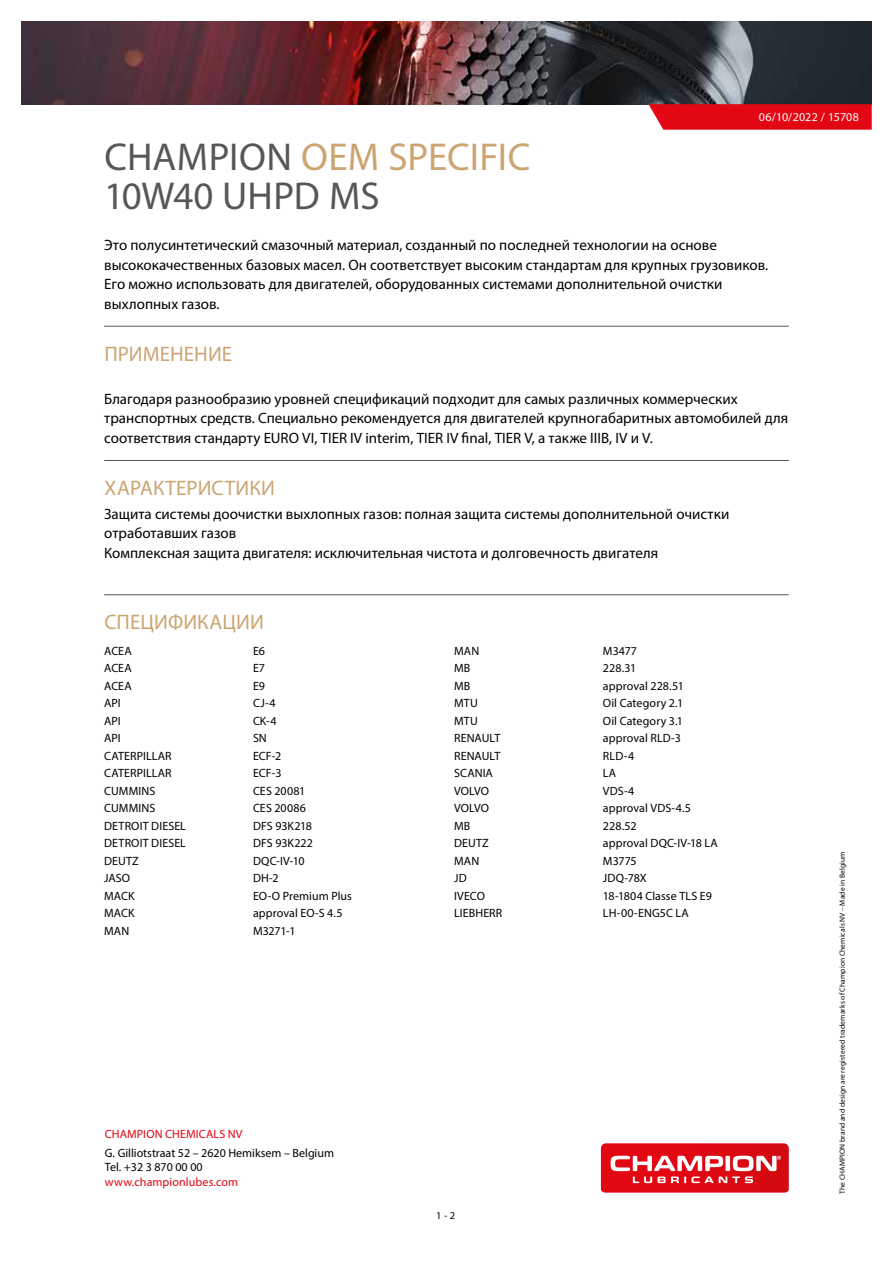
<style>
.page{position:relative;width:893px;height:1263px;background:#fff}
.page>*{position:absolute;margin:0;border:0;box-sizing:border-box;transform-origin:0 0}
.t1{font:39px/39px "Myriad Pro";color:#575756}
.t2{font:21px "Myriad Pro";letter-spacing:.005em;color:#cca472}
.t3{font:15px/19.5px "Myriad Pro";color:#000}
.t4{font:12px/14.4px "Myriad Pro";letter-spacing:.005em;color:#000}
.t5{font:12px "Myriad Pro";letter-spacing:.01em;color:#e30613}
.t6{font:12px "Myriad Pro";letter-spacing:.005em;color:#fff}
.t7{font:10.5px "Myriad Pro";color:#000}
.t8{font:7.5px "Myriad Pro";letter-spacing:.02em;color:#000}
.s1{color:#cca472}
</style>
<div class="page">
<svg style="left:601px;top:1143px;width:188px;height:49px"></svg>
<img style="left:21px;top:21px;width:851px;height:83px">
<svg style="left:648px;top:104px;width:224px;height:26px"></svg>
<hr style="left:104px;top:326px;width:685px;height:1px;background:#575756">
<hr style="left:104px;top:460px;width:685px;height:1px;background:#575756">
<hr style="left:104px;top:594px;width:685px;height:1px;background:#575756">
<p class="t6" style="left:759px;top:110px;width:102px">06/10/2022 / 15708</p>
<h1 class="t1" style="left:104px;top:137px;width:428px">CHAMPION <span class="s1">OEM SPECIFIC<br></span>10W40 UHPD MS</h1>
<p class="t3" style="left:104px;top:235px;width:665px">Это полусинтетический смазочный материал, созданный по последней технологии на основе высококачественных базовых масел. Он соответствует высоким стандартам для крупных грузовиков.<br>Его можно использовать для двигателей, оборудованных системами дополнительной очистки выхлопных газов.</p>
<h2 class="t2" style="left:104px;top:341px;width:129px">ПРИМЕНЕНИЕ</h2>
<p class="t3" style="left:104px;top:389px;width:686px">Благодаря разнообразию уровней спецификаций подходит для самых различных коммерческих транспортных средств. Специально рекомендуется для двигателей крупногабаритных автомобилей для соответствия стандарту EURO VI, TIER IV interim, TIER IV final, TIER V, а также IIIB, IV и V.</p>
<h2 class="t2" style="left:104px;top:475px;width:172px">ХАРАКТЕРИСТИКИ</h2>
<p class="t3" style="left:104px;top:504px;width:627px">Защита системы доочистки выхлопных газов: полная защита системы дополнительной очистки отработавших газов<br>Комплексная защита двигателя: исключительная чистота и долговечность двигателя</p>
<h2 class="t2" style="left:104px;top:609px;width:161px">СПЕЦИФИКАЦИИ</h2>
<p class="t4" style="left:104px;top:643px;width:29px">ACEA</p>
<p class="t4" style="left:253px;top:643px;width:14px">E6</p>
<p class="t4" style="left:104px;top:661px;width:29px">ACEA</p>
<p class="t4" style="left:253px;top:661px;width:14px">E7</p>
<p class="t4" style="left:104px;top:678px;width:29px">ACEA</p>
<p class="t4" style="left:253px;top:678px;width:14px">E9</p>
<p class="t4" style="left:104px;top:696px;width:18px">API</p>
<p class="t4" style="left:253px;top:696px;width:24px">CJ-4</p>
<p class="t4" style="left:104px;top:713px;width:18px">API</p>
<p class="t4" style="left:253px;top:713px;width:25px">CK-4</p>
<p class="t4" style="left:104px;top:731px;width:18px">API</p>
<p class="t4" style="left:253px;top:731px;width:15px">SN</p>
<p class="t4" style="left:104px;top:748px;width:69px">CATERPILLAR</p>
<p class="t4" style="left:253px;top:748px;width:30px">ECF-2</p>
<p class="t4" style="left:104px;top:766px;width:69px">CATERPILLAR</p>
<p class="t4" style="left:253px;top:766px;width:30px">ECF-3</p>
<p class="t4" style="left:104px;top:783px;width:53px">CUMMINS</p>
<p class="t4" style="left:253px;top:783px;width:54px">CES 20081</p>
<p class="t4" style="left:104px;top:801px;width:53px">CUMMINS</p>
<p class="t4" style="left:253px;top:801px;width:54px">CES 20086</p>
<p class="t4" style="left:104px;top:818px;width:83px">DETROIT DIESEL</p>
<p class="t4" style="left:253px;top:818px;width:60px">DFS 93K218</p>
<p class="t4" style="left:104px;top:836px;width:83px">DETROIT DIESEL</p>
<p class="t4" style="left:253px;top:836px;width:61px">DFS 93K222</p>
<p class="t4" style="left:104px;top:853px;width:36px">DEUTZ</p>
<p class="t4" style="left:253px;top:853px;width:53px">DQC-IV-10</p>
<p class="t4" style="left:104px;top:871px;width:28px">JASO</p>
<p class="t4" style="left:253px;top:871px;width:27px">DH-2</p>
<p class="t4" style="left:104px;top:888px;width:32px">MACK</p>
<p class="t4" style="left:253px;top:888px;width:101px">EO-O Premium Plus</p>
<p class="t4" style="left:104px;top:906px;width:32px">MACK</p>
<p class="t4" style="left:253px;top:906px;width:91px">approval EO-S 4.5</p>
<p class="t4" style="left:104px;top:923px;width:27px">MAN</p>
<p class="t4" style="left:253px;top:923px;width:44px">M3271-1</p>
<p class="t5" style="left:105px;top:1126px;width:139px">CHAMPION CHEMICALS NV</p>
<p class="t4" style="left:105px;top:1145px;width:231px">G. Gilliotstraat 52 – 2620 Hemiksem – Belgium<br>Tel. +32 3 870 00 00</p>
<p class="t5" style="left:105px;top:1174px;width:135px">www.championlubes.com</p>
<p class="t4" style="left:454px;top:643px;width:27px">MAN</p>
<p class="t4" style="left:603px;top:643px;width:36px">M3477</p>
<p class="t4" style="left:454px;top:661px;width:18px">MB</p>
<p class="t4" style="left:603px;top:661px;width:35px">228.31</p>
<p class="t4" style="left:454px;top:678px;width:18px">MB</p>
<p class="t4" style="left:603px;top:678px;width:82px">approval 228.51</p>
<p class="t4" style="left:454px;top:696px;width:25px">MTU</p>
<p class="t4" style="left:603px;top:696px;width:82px">Oil Category 2.1</p>
<p class="t4" style="left:454px;top:713px;width:25px">MTU</p>
<p class="t4" style="left:603px;top:713px;width:82px">Oil Category 3.1</p>
<p class="t4" style="left:454px;top:731px;width:48px">RENAULT</p>
<p class="t4" style="left:603px;top:731px;width:80px">approval RLD-3</p>
<p class="t4" style="left:454px;top:748px;width:48px">RENAULT</p>
<p class="t4" style="left:603px;top:748px;width:33px">RLD-4</p>
<p class="t4" style="left:454px;top:766px;width:40px">SCANIA</p>
<p class="t4" style="left:603px;top:766px;width:15px">LA</p>
<p class="t4" style="left:454px;top:783px;width:36px">VOLVO</p>
<p class="t4" style="left:603px;top:783px;width:33px">VDS-4</p>
<p class="t4" style="left:454px;top:801px;width:36px">VOLVO</p>
<p class="t4" style="left:603px;top:801px;width:90px">approval VDS-4.5</p>
<p class="t4" style="left:454px;top:818px;width:18px">MB</p>
<p class="t4" style="left:603px;top:818px;width:35px">228.52</p>
<p class="t4" style="left:454px;top:836px;width:36px">DEUTZ</p>
<p class="t4" style="left:603px;top:836px;width:116px">approval DQC-IV-18 LA</p>
<p class="t4" style="left:454px;top:853px;width:27px">MAN</p>
<p class="t4" style="left:603px;top:853px;width:35px">M3775</p>
<p class="t4" style="left:454px;top:871px;width:14px">JD</p>
<p class="t4" style="left:603px;top:871px;width:45px">JDQ-78X</p>
<p class="t4" style="left:454px;top:888px;width:32px">IVECO</p>
<p class="t4" style="left:603px;top:888px;width:110px">18-1804 Classe TLS E9</p>
<p class="t4" style="left:454px;top:906px;width:50px">LIEBHERR</p>
<p class="t4" style="left:603px;top:906px;width:87px">LH-00-ENG5C LA</p>
<p class="t7" style="left:436px;top:1209px;width:20px">1 - 2</p>
<p class="t8" style="left:838px;top:1194px;width:344px;rotate:-90deg">The CHAMPION brand and design are registered trademarks of Champion Chemicals NV – Made in Belgium</p>
</div>
